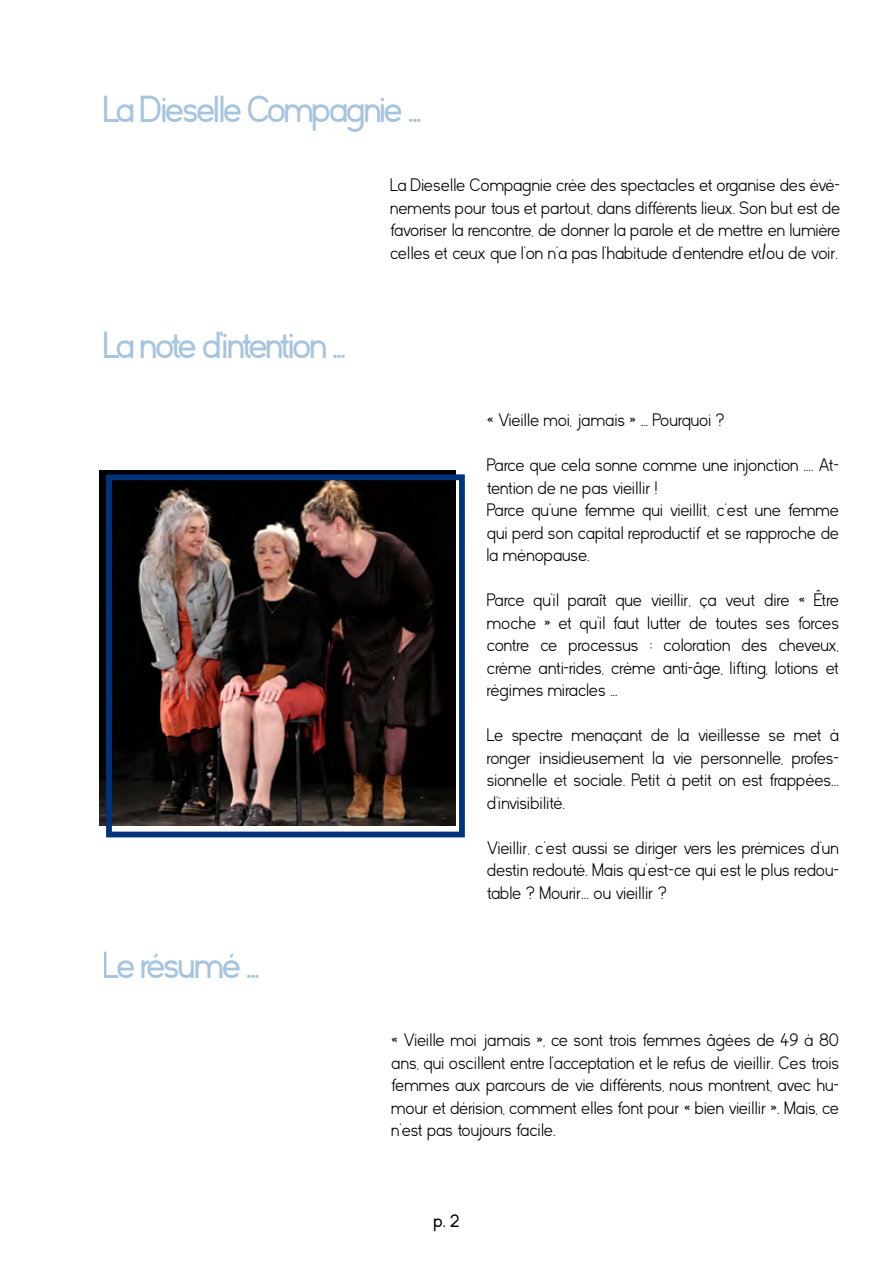
<style>
.page{position:relative;width:893px;height:1263px;background:#fff}
.page>*{position:absolute;margin:0;border:0;box-sizing:border-box;transform-origin:0 0}
.t1{font:37.5px "Kayak Sans";letter-spacing:-.06em;color:#90b5d7}
.t2{font:37.5px "Kayak Sans";letter-spacing:-.08em;color:#90b5d7}
.t3{font:300 18px/22.5px "Kayak Sans";color:#000;text-align:justify}
.t4{font:18px "Kayak Sans";color:#000}
</style>
<div class="page">
<img style="left:99px;top:470px;width:356px;height:356px">
<div style="left:106px;top:474px;width:359px;height:363px;border:6px solid #01337d"></div>
<h1 class="t1" style="left:102px;top:88px;width:321px">La Dieselle Compagnie ...</h1>
<h1 class="t2" style="left:102px;top:324px;width:246px">La note d’intention ...</h1>
<h1 class="t1" style="left:103px;top:944px;width:159px">Le résumé ...</h1>
<p class="t3" style="left:390px;top:174px;width:451px">La Dieselle Compagnie crée des spectacles et organise des évé&shy;nements pour tous et partout, dans différents lieux. Son but est de favoriser la rencontre, de donner la parole et de mettre en lumière celles et ceux que l’on n’a pas l‘habitude d’entendre et/ou de voir.</p>
<p class="t3" style="left:487px;top:409px;width:239px">« Vieille moi, jamais » … Pourquoi ?</p>
<p class="t3" style="left:487px;top:454px;width:354px;text-align:left">Parce que cela sonne comme une injonction …. At&shy;tention de ne pas vieillir !<br>Parce qu’une femme qui vieillit, c’est une femme qui perd son capital reproductif et se rapproche de la ménopause.</p>
<p class="t3" style="left:487px;top:589px;width:354px">Parce qu’il paraît que vieillir, ça veut dire « Être moche » et qu’il faut lutter de toutes ses forces contre ce processus : coloration des cheveux, crème anti-rides, crème anti-âge, lifting, lotions et régimes miracles …</p>
<p class="t3" style="left:487px;top:724px;width:354px">Le spectre menaçant de la vieillesse se met à ronger insidieusement la vie personnelle, profes&shy;sionnelle et sociale. Petit à petit on est frappées... d’invisibilité.</p>
<p class="t3" style="left:487px;top:837px;width:354px">Vieillir, c’est aussi se diriger vers les prémices d’un destin redouté. Mais qu’est-ce qui est le plus redou&shy;table ? Mourir... ou vieillir ?</p>
<p class="t3" style="left:391px;top:1029px;width:449px">« Vieille moi jamais », ce sont trois femmes âgées de 49 à 80 ans, qui oscillent entre l’acceptation et le refus de vieillir. Ces trois femmes aux parcours de vie différents, nous montrent, avec hu&shy;mour et dérision, comment elles font pour « bien vieillir ». Mais, ce n’est pas toujours facile.</p>
<p class="t4" style="left:433px;top:1210px;width:28px">p. 2</p>
</div>
